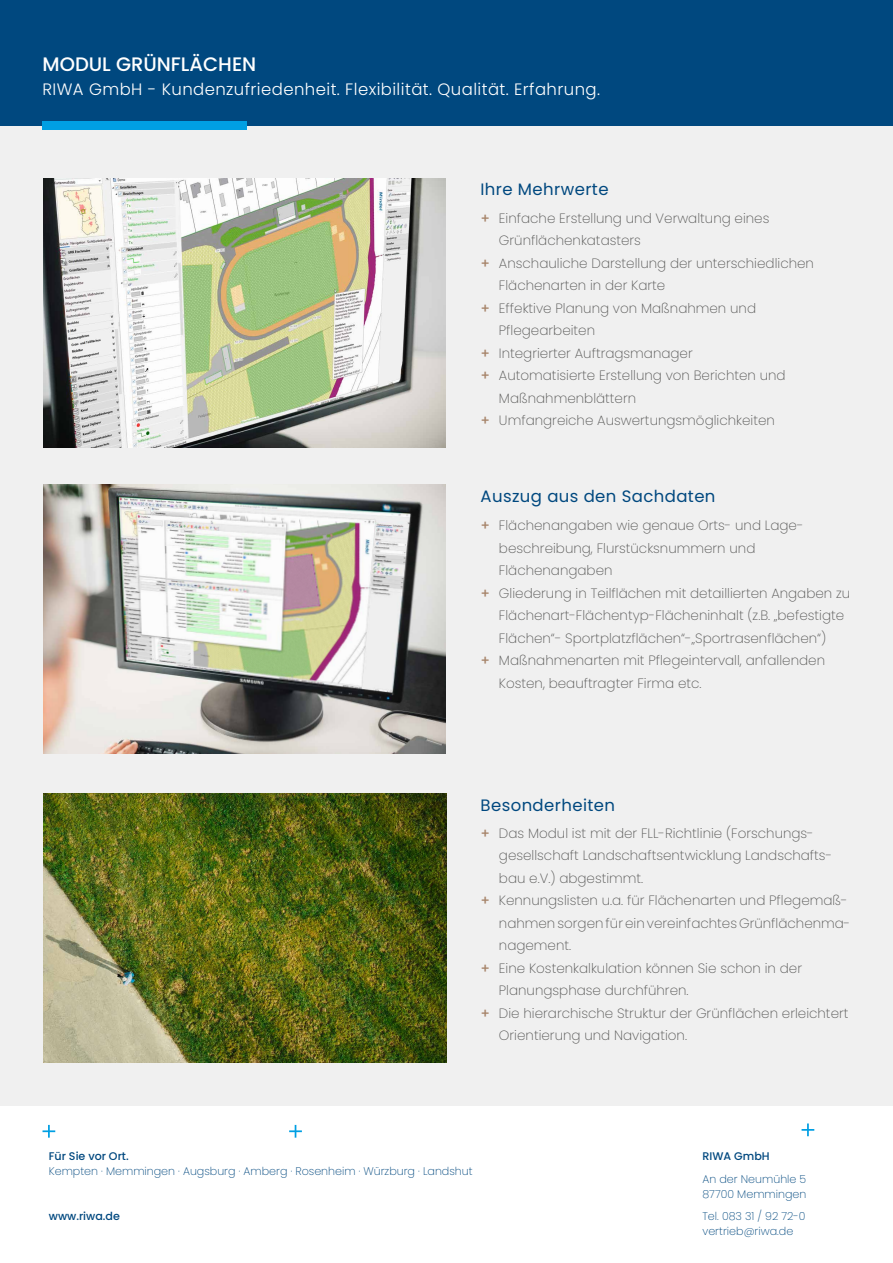
<style>
.page{position:relative;width:893px;height:1263px;background:#fff}
.page>*{position:absolute;margin:0;border:0;box-sizing:border-box;transform-origin:0 0}
.t1{font:500 19.5px "Poppins";color:#fff}
.t2{font:300 16.5px "Poppins";letter-spacing:.025em;color:#fff}
.t3{font:16.5px "Poppins";letter-spacing:.025em;color:#00487f}
.t4{font:200 13.5px "Poppins";color:#575756}
.t5{font:200 11.1px/15px "Poppins";color:#00487f}
.t6{font:500 11.1px "Poppins";color:#00487f}
.s1{font-weight:500;color:#a68368}
</style>
<div class="page">
<div style="left:0;top:125px;width:893px;height:981px;background:#f0f0f0"></div>
<div style="left:0;top:0;width:893px;height:125px;background:#00487f"></div>
<div style="left:43px;top:121px;width:204px;height:8px;background:#009fe3"></div>
<svg style="left:43px;top:1125px;width:12px;height:13px"></svg>
<svg style="left:289px;top:1125px;width:13px;height:13px"></svg>
<svg style="left:801px;top:1123px;width:13px;height:13px"></svg>
<img style="left:43px;top:179px;width:403px;height:269px">
<img style="left:44px;top:793px;width:402px;height:269px">
<img style="left:43px;top:484px;width:403px;height:269px">
<h1 class="t1" style="left:43px;top:53px;width:215px">MODUL GRÜNFLÄCHEN</h1>
<p class="t2" style="left:43px;top:80px;width:559px">RIWA GmbH - Kundenzufriedenheit. Flexibilität. Qualität. Erfahrung.</p>
<p class="t3" style="left:480px;top:179px;width:130px">Ihre Mehrwerte</p>
<p class="t4" style="left:480px;top:210px;width:290px"><span class="s1">+</span> Einfache Erstellung und Verwaltung eines</p>
<p class="t4" style="left:499px;top:232px;width:144px">Grünflächenkatasters</p>
<p class="t4" style="left:480px;top:255px;width:335px"><span class="s1">+</span> Anschauliche Darstellung der unterschiedlichen</p>
<p class="t4" style="left:499px;top:277px;width:168px">Flächenarten in der Karte</p>
<p class="t4" style="left:480px;top:300px;width:277px"><span class="s1">+</span> Effektive Planung von Maßnahmen und</p>
<p class="t4" style="left:499px;top:322px;width:98px">Pflegearbeiten</p>
<p class="t4" style="left:480px;top:345px;width:214px"><span class="s1">+</span> Integrierter Auftragsmanager</p>
<p class="t4" style="left:480px;top:367px;width:307px"><span class="s1">+</span> Automatisierte Erstellung von Berichten und</p>
<p class="t4" style="left:499px;top:390px;width:139px">Maßnahmenblättern</p>
<p class="t4" style="left:480px;top:413px;width:296px"><span class="s1">+</span> Umfangreiche Auswertungsmöglichkeiten</p>
<p class="t3" style="left:480px;top:486px;width:237px">Auszug aus den Sachdaten</p>
<p class="t4" style="left:480px;top:517px;width:325px"><span class="s1">+</span> Flächenangaben wie genaue Orts- und Lage-</p>
<p class="t4" style="left:499px;top:540px;width:258px">beschreibung, Flurstücksnummern und</p>
<p class="t4" style="left:499px;top:562px;width:115px">Flächenangaben</p>
<p class="t4" style="left:480px;top:585px;width:371px"><span class="s1">+</span> Gliederung in Teilflächen mit detaillierten Angaben zu</p>
<p class="t4" style="left:499px;top:607px;width:347px">Flächenart-Flächentyp-Flächeninhalt (z.B. „befestigte</p>
<p class="t4" style="left:499px;top:630px;width:329px">Flächen“- Sportplatzflächen“-„Sportrasenflächen“)</p>
<p class="t4" style="left:480px;top:652px;width:346px"><span class="s1">+</span> Maßnahmenarten mit Pflegeintervall, anfallenden</p>
<p class="t4" style="left:499px;top:675px;width:204px">Kosten, beauftragter Firma etc.</p>
<p class="t3" style="left:480px;top:795px;width:136px">Besonderheiten</p>
<p class="t4" style="left:480px;top:825px;width:335px"><span class="s1">+</span> Das Modul ist mit der FLL-Richtlinie (Forschungs-</p>
<p class="t4" style="left:499px;top:847px;width:335px">gesellschaft Landschaftsentwicklung Landschafts-</p>
<p class="t4" style="left:499px;top:870px;width:146px">bau e.V.) abgestimmt.</p>
<p class="t4" style="left:480px;top:892px;width:369px"><span class="s1">+</span> Kennungslisten u.a. für Flächenarten und Pflegemaß-</p>
<p class="t4" style="left:499px;top:915px;width:353px">nahmen sorgen für ein vereinfachtes Grünflächenma-</p>
<p class="t4" style="left:499px;top:937px;width:74px">nagement.</p>
<p class="t4" style="left:480px;top:960px;width:323px"><span class="s1">+</span> Eine Kostenkalkulation können Sie schon in der</p>
<p class="t4" style="left:499px;top:982px;width:191px">Planungsphase durchführen.</p>
<p class="t4" style="left:480px;top:1005px;width:369px"><span class="s1">+</span> Die hierarchische Struktur der Grünflächen erleichtert</p>
<p class="t4" style="left:499px;top:1028px;width:190px">Orientierung und Navigation.</p>
<p class="t6" style="left:49px;top:1150px;width:81px">Für Sie vor Ort.</p>
<p class="t5" style="left:49px;top:1164px;width:425px">Kempten · Memmingen · Augsburg · Amberg · Rosenheim · Würzburg · Landshut</p>
<p class="t6" style="left:49px;top:1210px;width:73px">www.riwa.de</p>
<p class="t6" style="left:702px;top:1150px;width:69px">RIWA GmbH</p>
<p class="t5" style="left:702px;top:1171px;width:105px">An der Neumühle 5<br>87700 Memmingen</p>
<p class="t5" style="left:702px;top:1209px;width:105px">Tel. 083 31 / 92 72-0 vertrieb@riwa.de</p>
</div>
